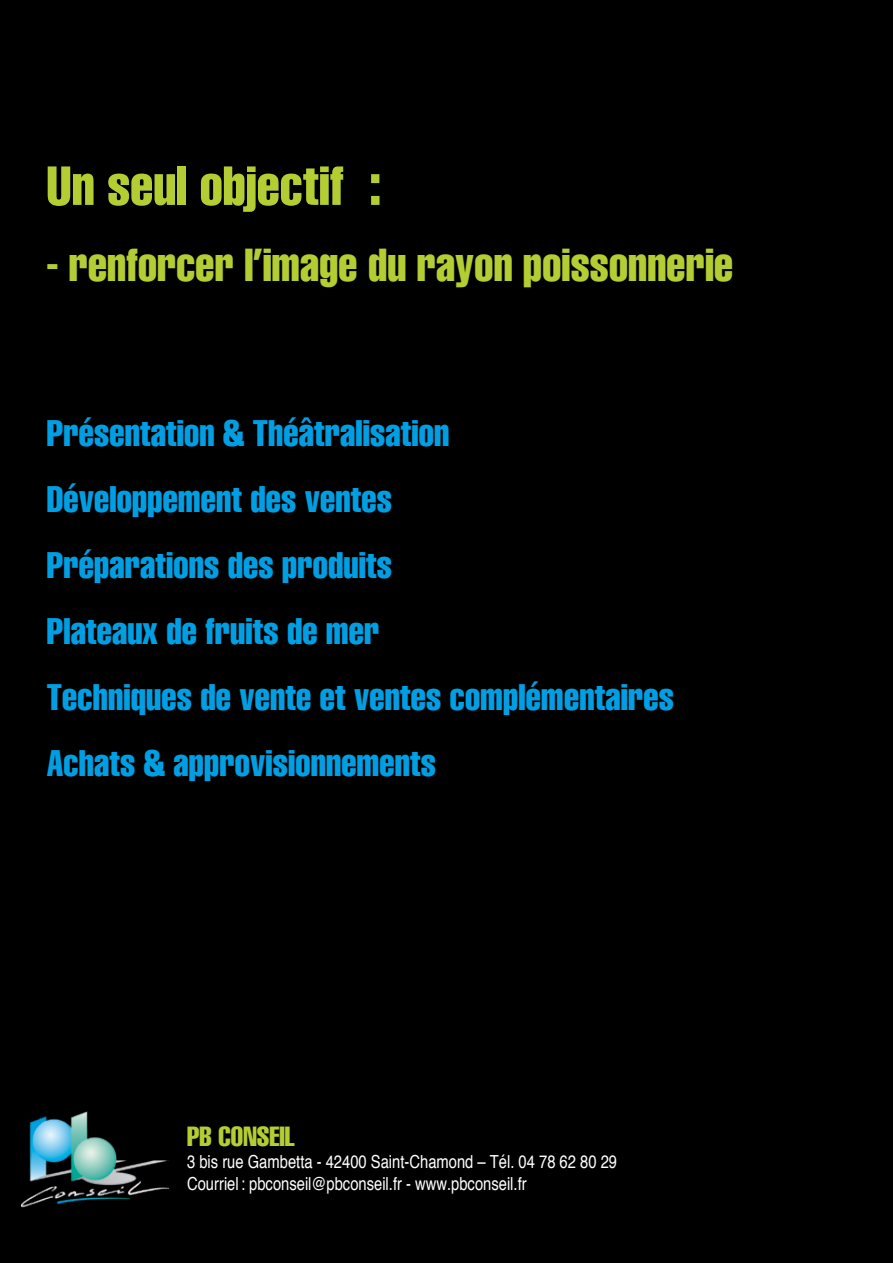
<style>
.page{position:relative;width:893px;height:1263px;background:#000}
.page>*{position:absolute;margin:0;border:0;box-sizing:border-box;transform-origin:0 0}
.t1{font:extra-condensed 54px "Helvetica";color:#b4cd33}
.t2{font:extra-condensed 45px "Helvetica";color:#b4cd33}
.t3{font:extra-condensed 36px/66px "Helvetica";color:#009fe3}
.t4{font:extra-condensed 27px "Helvetica";color:#b4cd33}
.t5{font:condensed 18px/21.6px "Helvetica";color:#fff}
</style>
<div class="page">
<img style="left:21px;top:1112px;width:148px;height:96px">
<h1 class="t1" style="left:47px;top:156px;width:336px">Un seul objectif :</h1>
<p class="t2" style="left:47px;top:240px;width:688px">- renforcer l’image du rayon poissonnerie</p>
<p class="t3" style="left:47px;top:401px;width:629px">Présentation &amp; Théâtralisation<br>Développement des ventes<br>Préparations des produits<br>Plateaux de fruits de mer<br>Techniques de vente et ventes complémentaires<br>Achats &amp; approvisionnements</p>
<p class="t4" style="left:187px;top:1122px;width:109px">PB CONSEIL</p>
<p class="t5" style="left:187px;top:1150px;width:431px">3 bis rue Gambetta - 42400 Saint-Chamond – Tél. 04 78 62 80 29<br>Courriel : pbconseil@pbconseil.fr - www.pbconseil.fr</p>
</div>
